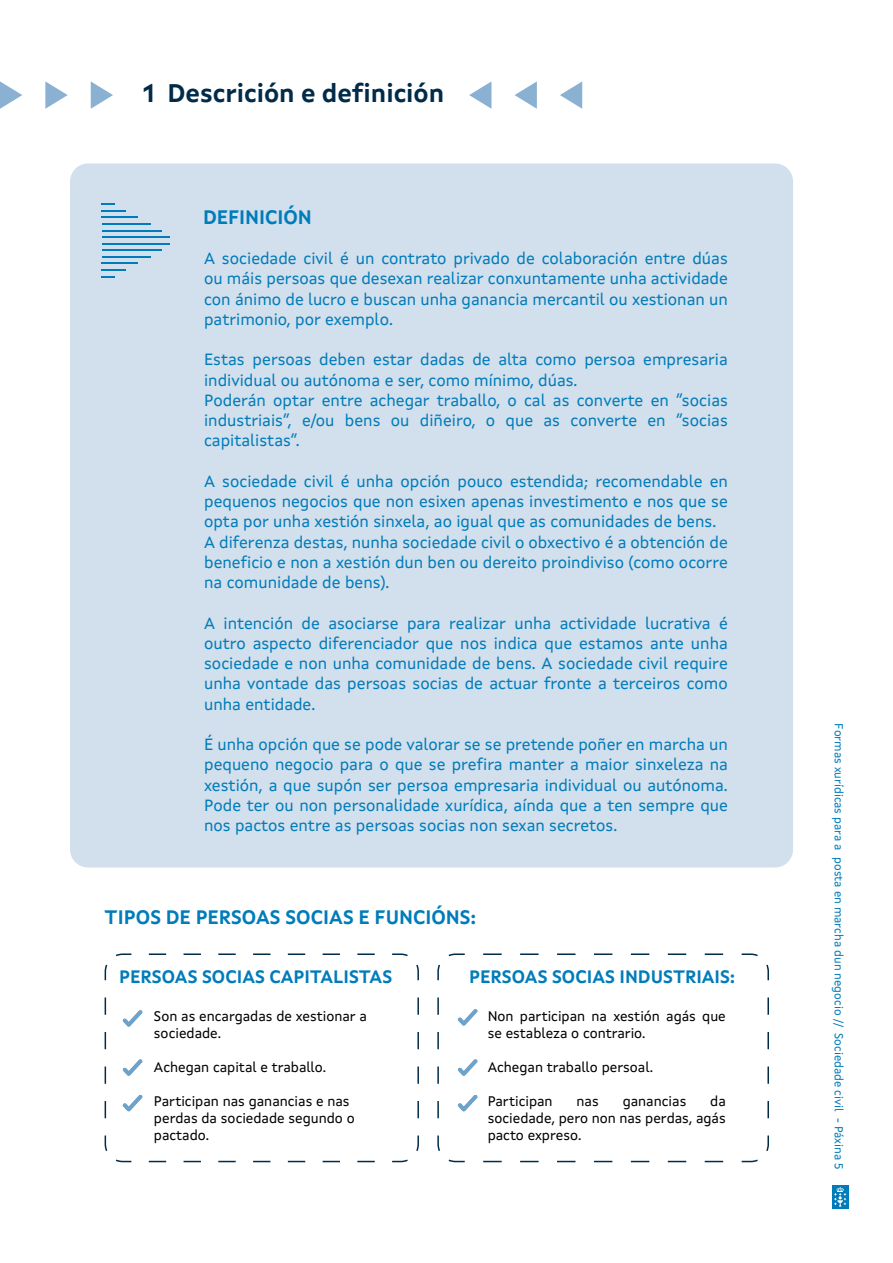
<style>
.page{position:relative;width:893px;height:1263px;background:#fff}
.page>*{position:absolute;margin:0;border:0;box-sizing:border-box;transform-origin:0 0}
.t1{font:700 25.5px "Xunta Sans";color:#002b49}
.t2{font:700 19.5px "Xunta Sans";color:#007cba}
.t3{font:700 18px "Xunta Sans";color:#007cba}
.t4{font:16.5px/20.2px "Xunta Sans";color:#007cba;text-align:justify}
.t5{font:14.1px/17px "Xunta Sans";color:#000}
.t6{font:11.85px "Xunta Sans";color:#007cba}
</style>
<div class="page">
<div style="left:832px;top:1185px;width:16px;height:24px;background:#007cba"></div>
<svg style="left:834px;top:1187px;width:12px;height:19px"></svg>
<div style="left:70px;top:163px;width:723px;height:704px;background:#d2dfec;border-radius:18px"></div>
<svg style="left:102px;top:204px;width:24px;height:7px"></svg>
<hr style="left:102px;top:217px;width:36px;height:1px;background:#007cba">
<hr style="left:102px;top:223px;width:49px;height:2px;background:#007cba">
<hr style="left:102px;top:230px;width:59px;height:1px;background:#007cba">
<hr style="left:102px;top:237px;width:68px;height:1px;background:#007cba">
<hr style="left:102px;top:243px;width:68px;height:1px;background:#007cba">
<hr style="left:102px;top:250px;width:59px;height:1px;background:#007cba">
<hr style="left:102px;top:256px;width:49px;height:1px;background:#007cba">
<hr style="left:102px;top:263px;width:36px;height:1px;background:#007cba">
<hr style="left:102px;top:269px;width:24px;height:2px;background:#007cba">
<svg style="left:102px;top:276px;width:13px;height:1px"></svg>
<svg style="left:0;top:81px;width:22px;height:28px"></svg>
<svg style="left:45px;top:81px;width:23px;height:28px"></svg>
<svg style="left:560px;top:81px;width:22px;height:28px"></svg>
<svg style="left:91px;top:81px;width:22px;height:28px"></svg>
<svg style="left:515px;top:81px;width:22px;height:28px"></svg>
<svg style="left:469px;top:82px;width:22px;height:27px"></svg>
<svg style="left:104px;top:953px;width:315px;height:210px"></svg>
<svg style="left:437px;top:953px;width:332px;height:210px"></svg>
<h1 class="t1" style="left:143px;top:78px;width:302px">1 Descrición e definición</h1>
<p class="t2" style="left:203px;top:205px;width:110px">DEFINICIÓN</p>
<p class="t4" style="left:204px;top:248px;width:525px">A sociedade civil é un contrato privado de colaboración entre dúas ou máis persoas que desexan realizar conxuntamente unha actividade con ánimo de lucro e buscan unha ganancia mercantil ou xestionan un patrimonio, por exemplo.</p>
<p class="t4" style="left:204px;top:349px;width:525px;text-align:left">Estas persoas deben estar dadas de alta como persoa empresaria individual ou autónoma e ser, como mínimo, dúas.<br>Poderán optar entre achegar traballo, o cal as converte en “socias industriais”, e/ou bens ou diñeiro, o que as converte en “socias capitalistas”.</p>
<p class="t4" style="left:204px;top:471px;width:525px;text-align:left">A sociedade civil é unha opción pouco estendida; recomendable en pequenos negocios que non esixen apenas investimento e nos que se opta por unha xestión sinxela, ao igual que as comunidades de bens.<br>A diferenza destas, nunha sociedade civil o obxectivo é a obtención de beneficio e non a xestión dun ben ou dereito proindiviso (como ocorre na comunidade de bens).</p>
<p class="t4" style="left:204px;top:613px;width:525px">A intención de asociarse para realizar unha actividade lucrativa é outro aspecto diferenciador que nos indica que estamos ante unha sociedade e non unha comunidade de bens. A sociedade civil require unha vontade das persoas socias de actuar fronte a terceiros como unha entidade.</p>
<p class="t4" style="left:204px;top:734px;width:525px">É unha opción que se pode valorar se se pretende poñer en marcha un pequeno negocio para o que se prefira manter a maior sinxeleza na xestión, a que supón ser persoa empresaria individual ou autónoma.<br>Pode ter ou non personalidade xurídica, aínda que a ten sempre que nos pactos entre as persoas socias non sexan secretos.</p>
<p class="t2" style="left:105px;top:905px;width:373px">TIPOS DE PERSOAS SOCIAS E FUNCIÓNS:</p>
<p class="t3" style="left:119px;top:965px;width:274px">PERSOAS SOCIAS CAPITALISTAS</p>
<p class="t3" style="left:469px;top:965px;width:267px">PERSOAS SOCIAS INDUSTRIAIS:</p>
<p class="t5" style="left:154px;top:1007px;width:214px">Son as encargadas de xestionar a sociedade.</p>
<p class="t5" style="left:154px;top:1058px;width:174px">Achegan capital e traballo.</p>
<p class="t5" style="left:154px;top:1092px;width:202px">Participan nas ganancias e nas perdas da sociedade segundo o pactado.</p>
<p class="t5" style="left:488px;top:1007px;width:240px">Non participan na xestión agás que se estableza o contrario.</p>
<p class="t5" style="left:488px;top:1058px;width:167px">Achegan traballo persoal.</p>
<p class="t5" style="left:488px;top:1092px;width:67px">Participan</p>
<p class="t5" style="left:577px;top:1092px;width:24px">nas</p>
<p class="t5" style="left:623px;top:1092px;width:65px">ganancias</p>
<p class="t5" style="left:488px;top:1092px;width:240px;text-align:justify;text-indent:223px">da sociedade, pero non nas perdas, agás pacto expreso.</p>
<p class="t6" style="left:846px;top:723px;width:448px;rotate:90deg">Formas xurídicas para a posta en marcha dun negocio // Sociedade civil - Páxina 5</p>
</div>
